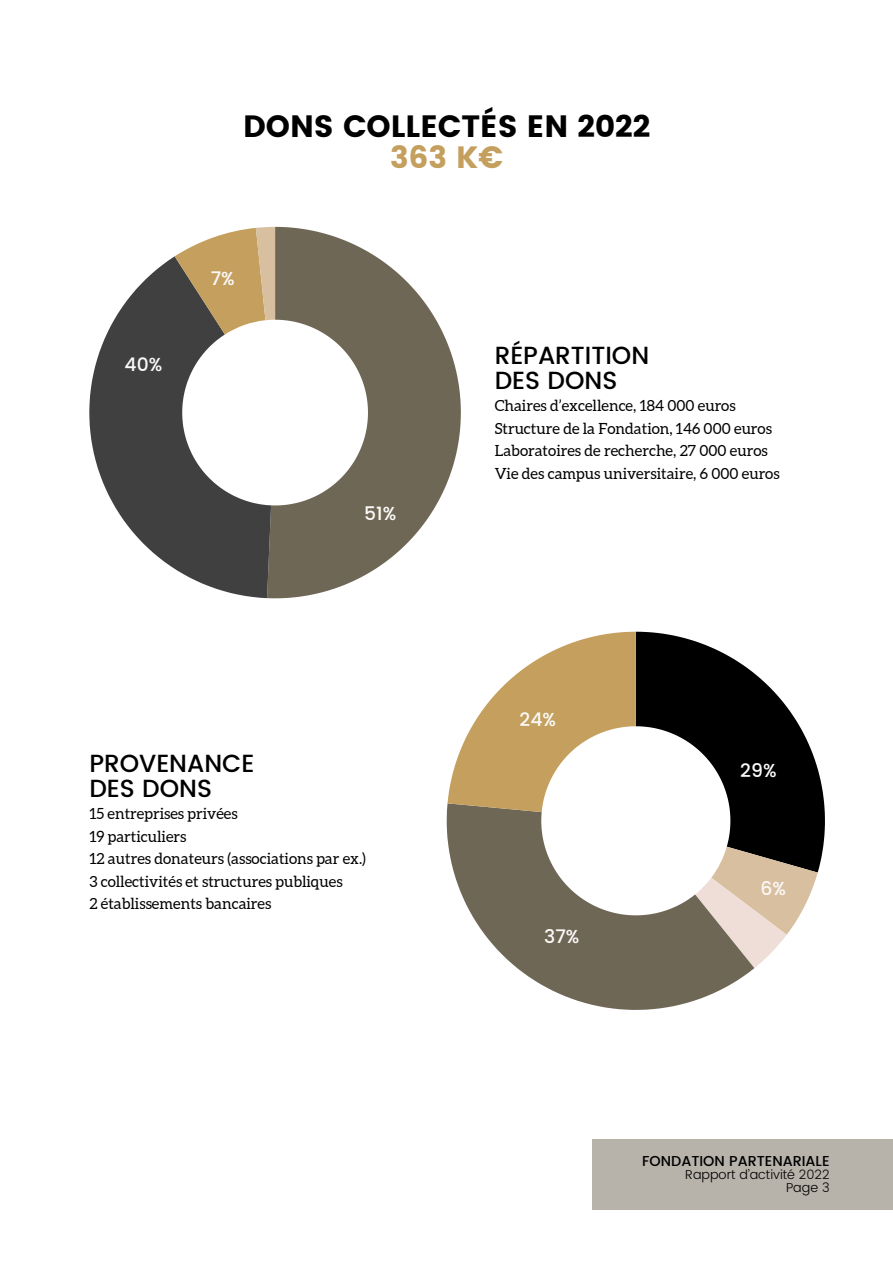
<style>
.page{position:relative;width:893px;height:1264px;background:#fff}
.page>*{position:absolute;margin:0;border:0;box-sizing:border-box;transform-origin:0 0}
.t1{font:30.75px "Poppins";color:#000}
.t2{font:30.75px "Poppins";color:#c49f5e}
.t3{font:500 24.75px/24.8px "Poppins";color:#000}
.t4{font:500 18.75px "Poppins";color:#fbf9f8}
.t5{font:15.3px/22.5px "Aleo";color:#000}
.t6{font:500 14.4px "Poppins";color:#000}
.t7{font:300 12.9px/12.9px "Poppins";color:#000;text-align:right}
</style>
<div class="page">
<svg style="left:271px;top:227px;width:189px;height:371px;fill:#6f6756"></svg>
<svg style="left:89px;top:256px;width:182px;height:342px;fill:#404040"></svg>
<svg style="left:175px;top:227px;width:100px;height:107px;background:#b69e76"></svg>
<svg style="left:635px;top:631px;width:189px;height:241px;fill:#000"></svg>
<svg style="left:754px;top:846px;width:63px;height:122px"></svg>
<svg style="left:446px;top:803px;width:308px;height:206px;fill:#6f6756"></svg>
<svg style="left:447px;top:631px;width:188px;height:181px"></svg>
<div style="left:592px;top:1138px;width:300px;height:71px;background:#b7b3aa"></div>
<p class="t4" style="left:125px;top:353px;width:39px">40%</p>
<h1 class="t1" style="left:243px;top:108px;width:409px">DONS COLLECTÉS EN 2022</h1>
<h1 class="t2" style="left:390px;top:140px;width:115px">363 K€</h1>
<p class="t4" style="left:211px;top:267px;width:26px">7%</p>
<p class="t4" style="left:364px;top:502px;width:34px">51%</p>
<h2 class="t3" style="left:494px;top:343px;width:156px">RÉPARTITION<br>DES DONS</h2>
<p class="t5" style="left:494px;top:394px;width:286px">Chaires d’excellence, 184 000 euros Structure de la Fondation, 146 000 euros Laboratoires de recherche, 27 000 euros Vie des campus universitaire, 6 000 euros</p>
<p class="t4" style="left:519px;top:709px;width:38px">24%</p>
<h2 class="t3" style="left:89px;top:751px;width:166px">PROVENANCE<br>DES DONS</h2>
<p class="t5" style="left:89px;top:802px;width:278px">15 entreprises privées<br>19 particuliers<br>12 autres donateurs (associations par ex.)<br>3 collectivités et structures publiques<br>2 établissements bancaires</p>
<p class="t4" style="left:544px;top:925px;width:37px">37%</p>
<p class="t4" style="left:740px;top:759px;width:38px">29%</p>
<p class="t4" style="left:760px;top:877px;width:27px">6%</p>
<p class="t6" style="left:642px;top:1152px;width:189px">FONDATION PARTENARIALE</p>
<p class="t7" style="left:685px;top:1167px;width:146px">Rapport d’activité 2022<br>Page 3</p>
</div>
